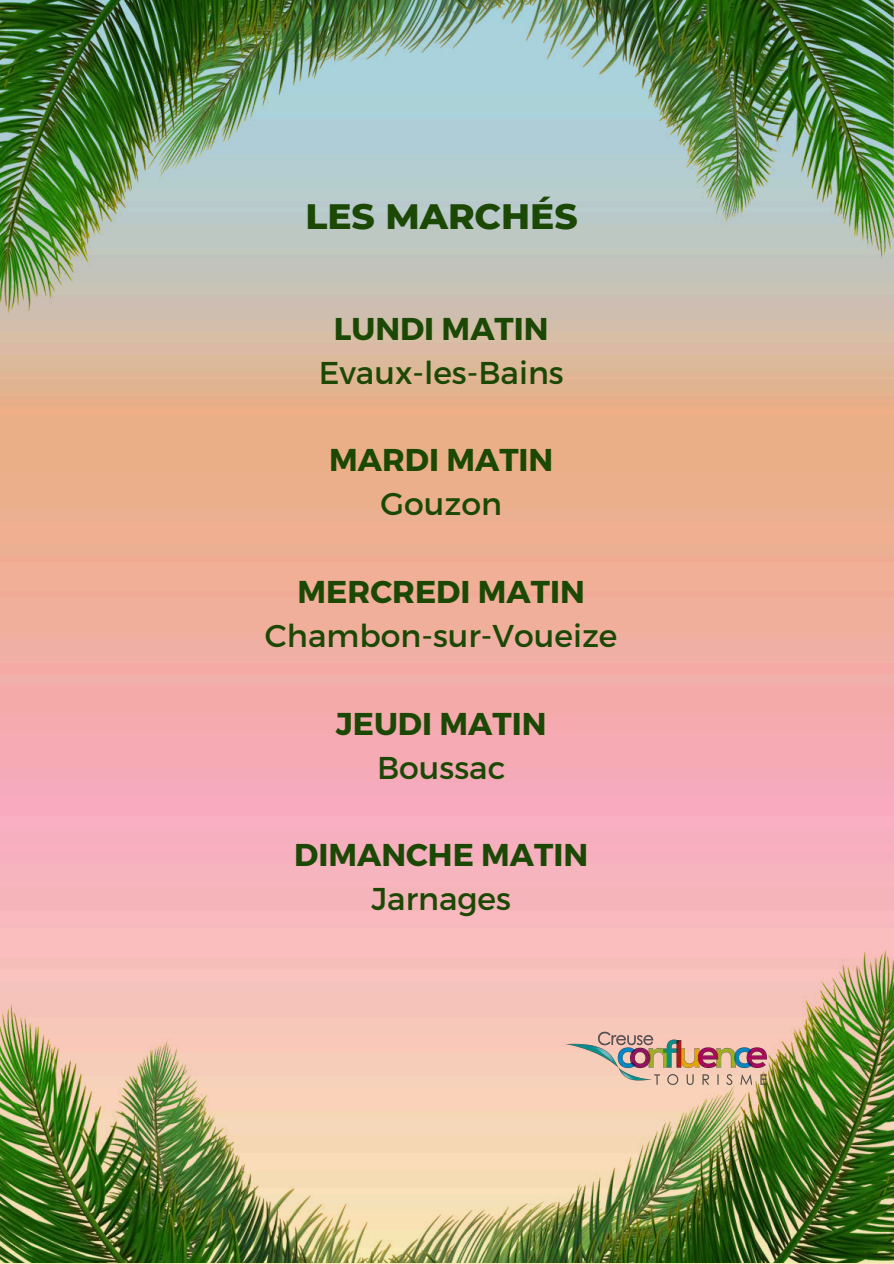
<style>
.page{position:relative;width:894px;height:1264px;background:#fff}
.page>*{position:absolute;margin:0;border:0;box-sizing:border-box;transform-origin:0 0}
.t1{font:800 36px "Montserrat";color:#1c4805}
.t2{font:700 31.5px "Montserrat";color:#1c4805}
.t3{font:31.5px "Montserrat";color:#1c4805}
</style>
<div class="page">
<img style="left:0;top:313px;width:893px;height:950px">
<img style="left:0;top:0;width:893px;height:313px">
<img style="left:0;top:950px;width:893px;height:312px">
<img style="left:565px;top:1012px;width:203px;height:94px">
<p class="t1" style="left:305px;top:194px;width:274px">LES MARCHÉS</p>
<p class="t2" style="left:334px;top:308px;width:216px">LUNDI MATIN</p>
<p class="t3" style="left:318px;top:352px;width:246px">Evaux-les-Bains</p>
<p class="t2" style="left:329px;top:439px;width:226px">MARDI MATIN</p>
<p class="t3" style="left:380px;top:483px;width:123px">Gouzon</p>
<p class="t2" style="left:297px;top:571px;width:288px">MERCREDI MATIN</p>
<p class="t3" style="left:265px;top:615px;width:354px">Chambon-sur-Voueize</p>
<p class="t2" style="left:336px;top:703px;width:212px">JEUDI MATIN</p>
<p class="t3" style="left:377px;top:747px;width:130px">Boussac</p>
<p class="t2" style="left:294px;top:834px;width:295px">DIMANCHE MATIN</p>
<p class="t3" style="left:371px;top:878px;width:141px">Jarnages</p>
</div>
